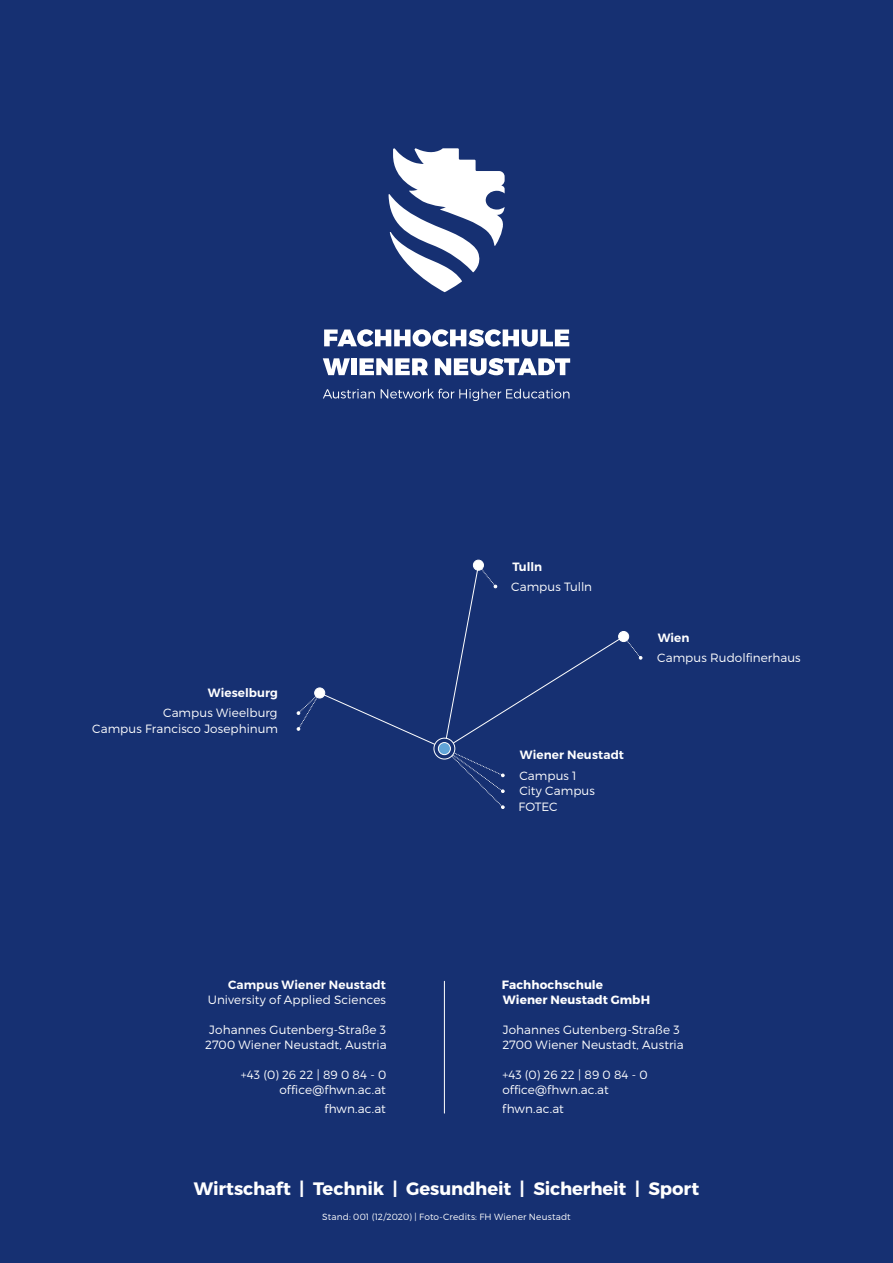
<style>
.page{position:relative;width:893px;height:1263px;background:#163072}
.page>*{position:absolute;margin:0;border:0;box-sizing:border-box;transform-origin:0 0}
.t1{font:700 18px "Montserrat";letter-spacing:-.005em;color:#fff}
.t2{font:300 12px/15.9px "Montserrat";letter-spacing:.005em;color:#fff;text-align:center}
.t3{font:600 12px "Montserrat";letter-spacing:.01em;color:#fff}
.t4{font:700 12px/15px "Montserrat";letter-spacing:.01em;color:#fff}
.t5{font:300 9px "Montserrat";letter-spacing:.015em;color:#fff}
</style>
<div class="page">
<svg style="left:389px;top:148px;width:116px;height:144px"></svg>
<svg style="left:324px;top:329px;width:245px;height:18px"></svg>
<svg style="left:323px;top:358px;width:27px;height:17px"></svg>
<div style="left:351px;top:358px;width:6px;height:17px;background:#fff"></div>
<svg style="left:359px;top:358px;width:69px;height:17px"></svg>
<svg style="left:435px;top:358px;width:135px;height:17px"></svg>
<svg style="left:323px;top:389px;width:52px;height:9px"></svg>
<svg style="left:381px;top:389px;width:188px;height:12px"></svg>
<hr style="left:444px;top:981px;width:1px;height:132px;background:#fff">
<div style="left:473px;top:560px;width:10px;height:10px;background:#fff;border-radius:50%"></div>
<div style="left:473px;top:560px;width:11px;height:11px;border:1px solid #fff;border-radius:50%"></div>
<svg style="left:297px;top:564px;width:345px;height:245px"></svg>
<div style="left:315px;top:688px;width:10px;height:10px;background:#fff;border-radius:50%"></div>
<div style="left:314px;top:687px;width:11px;height:11px;border:1px solid #fff;border-radius:50%"></div>
<p class="t3" style="left:208px;top:685px;width:72px">Wieselburg</p>
<p class="t2" style="left:92px;top:705px;width:187px;text-align:right">Campus Wieelburg<br>Campus Francisco Josephinum</p>
<p class="t3" style="left:512px;top:559px;width:31px">Tulln</p>
<p class="t2" style="left:511px;top:578px;width:82px">Campus Tulln</p>
<p class="t3" style="left:658px;top:630px;width:33px">Wien</p>
<p class="t2" style="left:657px;top:650px;width:145px">Campus Rudolfinerhaus</p>
<p class="t3" style="left:520px;top:748px;width:106px">Wiener Neustadt</p>
<p class="t2" style="left:519px;top:767px;width:59px">Campus 1</p>
<p class="t2" style="left:519px;top:783px;width:78px;text-align:left">City Campus<br>FOTEC</p>
<p class="t3" style="left:228px;top:977px;width:159px">Campus Wiener Neustadt</p>
<p class="t4" style="left:502px;top:978px;width:150px">Fachhochschule<br>Wiener Neustadt GmbH</p>
<p class="t2" style="left:503px;top:1022px;width:178px">Johannes Gutenberg-Straße 3</p>
<p class="t2" style="left:208px;top:992px;width:180px">University of Applied Sciences</p>
<p class="t2" style="left:205px;top:1022px;width:183px;line-height:15px">Johannes Gutenberg-Straße 3<br>2700 Wiener Neustadt, Austria</p>
<p class="t2" style="left:241px;top:1067px;width:147px">+43 (0) 26 22 | 89 0 84 - 0</p>
<p class="t2" style="left:502px;top:1067px;width:147px">+43 (0) 26 22 | 89 0 84 - 0</p>
<p class="t2" style="left:279px;top:1082px;width:108px">office@fhwn.ac.at</p>
<p class="t2" style="left:502px;top:1082px;width:108px">office@fhwn.ac.at</p>
<p class="t2" style="left:324px;top:1101px;width:63px">fhwn.ac.at</p>
<p class="t2" style="left:502px;top:1101px;width:63px">fhwn.ac.at</p>
<p class="t2" style="left:502px;top:1037px;width:183px">2700 Wiener Neustadt, Austria</p>
<h1 class="t1" style="left:194px;top:1177px;width:507px">Wirtschaft | Technik | Gesundheit | Sicherheit | Sport</h1>
<p class="t5" style="left:322px;top:1212px;width:250px">Stand: 001 (12/2020) | Foto-Credits: FH Wiener Neustadt</p>
</div>
